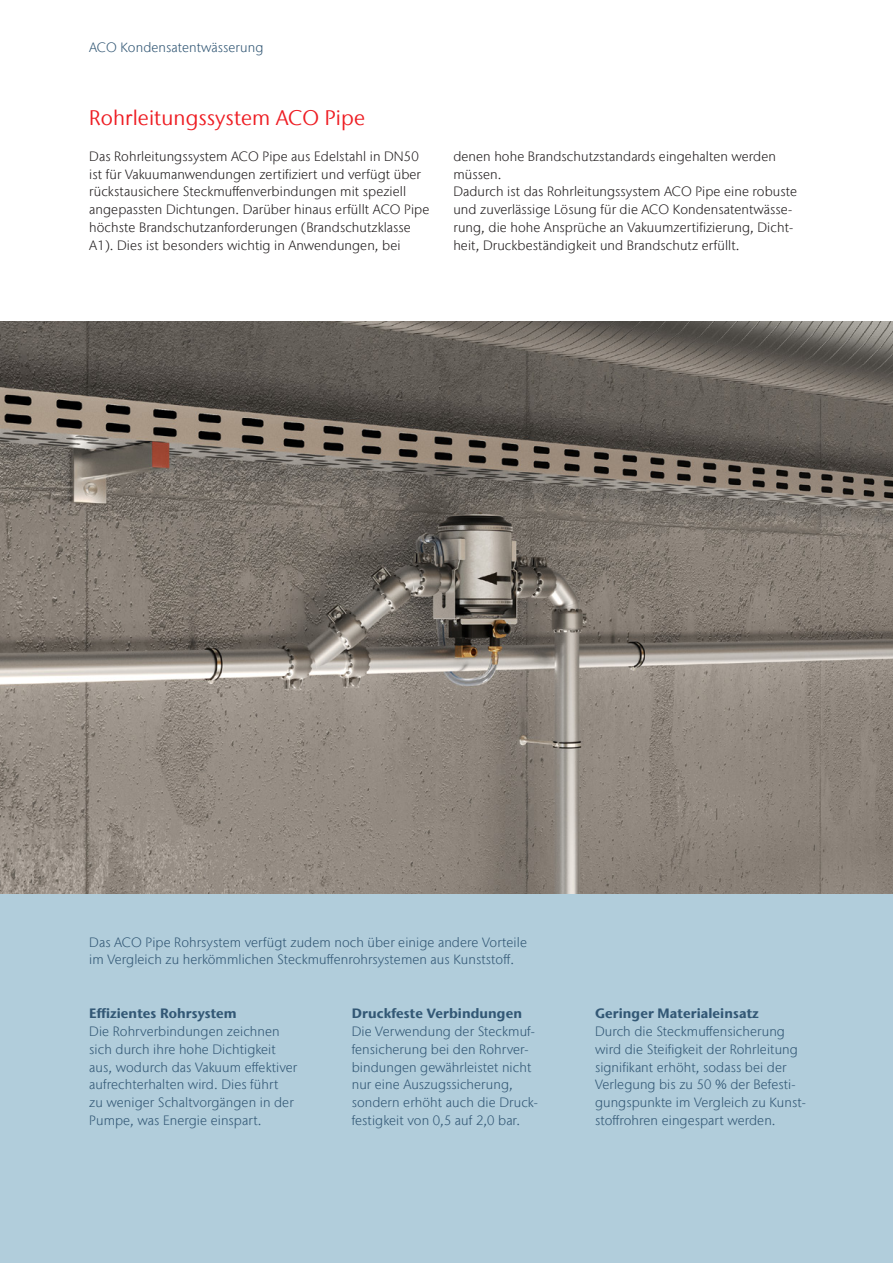
<style>
.page{position:relative;width:893px;height:1263px;background:#fff}
.page>*{position:absolute;margin:0;border:0;box-sizing:border-box;transform-origin:0 0}
.Intermediate_heading{font:21px "Stone Sans IIITC Com";letter-spacing:.005em;color:#ee1d23}
.Body_copy{font:300 13.5px/17.9px "Stone Sans IIITC Com";letter-spacing:.005em;color:#335875}
.Body_copy-2{font:300 13.5px/17.9px "Stone Sans IIITC Com";letter-spacing:.005em;color:#231f20}
.Body_copy-3{font:700 13.5px "Stone Sans IIITC Com";letter-spacing:.005em;color:#335875}
</style>
<div class="page">
<div style="left:0;top:860px;width:893px;height:403px;background:#b1cddb"></div>
<img style="left:0;top:322px;width:893px;height:571px">
<p class="Body_copy" style="left:89px;top:38px;width:176px">ACO Kondensatentwässerung</p>
<p class="Intermediate_heading" style="left:89px;top:105px;width:277px">Rohrleitungssystem ACO Pipe</p>
<p class="Body_copy-2" style="left:89px;top:147px;width:342px">Das Rohrleitungssystem ACO Pipe aus Edelstahl in DN50 ist für Vakuumanwendungen zertifiziert und verfügt über rückstausichere Steckmuffenverbindungen mit speziell angepassten Dichtungen. Darüber hinaus erfüllt ACO Pipe höchste Brandschutzanforderungen (Brandschutzklasse A1). Dies ist besonders wichtig in Anwendungen, bei</p>
<p class="Body_copy-2" style="left:453px;top:147px;width:324px">denen hohe Brandschutzstandards eingehalten werden müssen.</p>
<p class="Body_copy-2" style="left:453px;top:183px;width:345px">Dadurch ist das Rohrleitungssystem ACO Pipe eine robuste und zuverlässige Lösung für die ACO Kondensatentwässe&shy;rung, die hohe Ansprüche an Vakuumzertifizierung, Dicht&shy;heit, Druckbeständigkeit und Brandschutz erfüllt.</p>
<p class="Body_copy" style="left:89px;top:933px;width:439px">Das ACO Pipe Rohrsystem verfügt zudem noch über einige andere Vorteile im Vergleich zu herkömmlichen Steckmuffenrohrsystemen aus Kunststoff.</p>
<p class="Body_copy-3" style="left:89px;top:1004px;width:149px">Effizientes Rohrsystem</p>
<p class="Body_copy" style="left:89px;top:1022px;width:210px">Die Rohrverbindungen zeichnen sich durch ihre hohe Dichtigkeit aus, wodurch das Vakuum effektiver aufrechterhalten wird. Dies führt<br>zu weniger Schaltvorgängen in der Pumpe, was Energie einspart.</p>
<p class="Body_copy-3" style="left:352px;top:1004px;width:172px">Druckfeste Verbindungen</p>
<p class="Body_copy" style="left:352px;top:1022px;width:188px">Die Verwendung der Steckmuf&shy;fensicherung bei den Rohrver&shy;bindungen gewährleistet nicht nur eine Auszugssicherung, sondern erhöht auch die Druck&shy;festigkeit von 0,5 auf 2,0 bar.</p>
<p class="Body_copy-3" style="left:595px;top:1004px;width:165px">Geringer Materialeinsatz</p>
<p class="Body_copy" style="left:595px;top:1022px;width:213px">Durch die Steckmuffensicherung wird die Steifigkeit der Rohrleitung signifikant erhöht, sodass bei der Verlegung bis zu 50 % der Befesti&shy;gungspunkte im Vergleich zu Kunst&shy;stoffrohren eingespart werden.</p>
</div>
